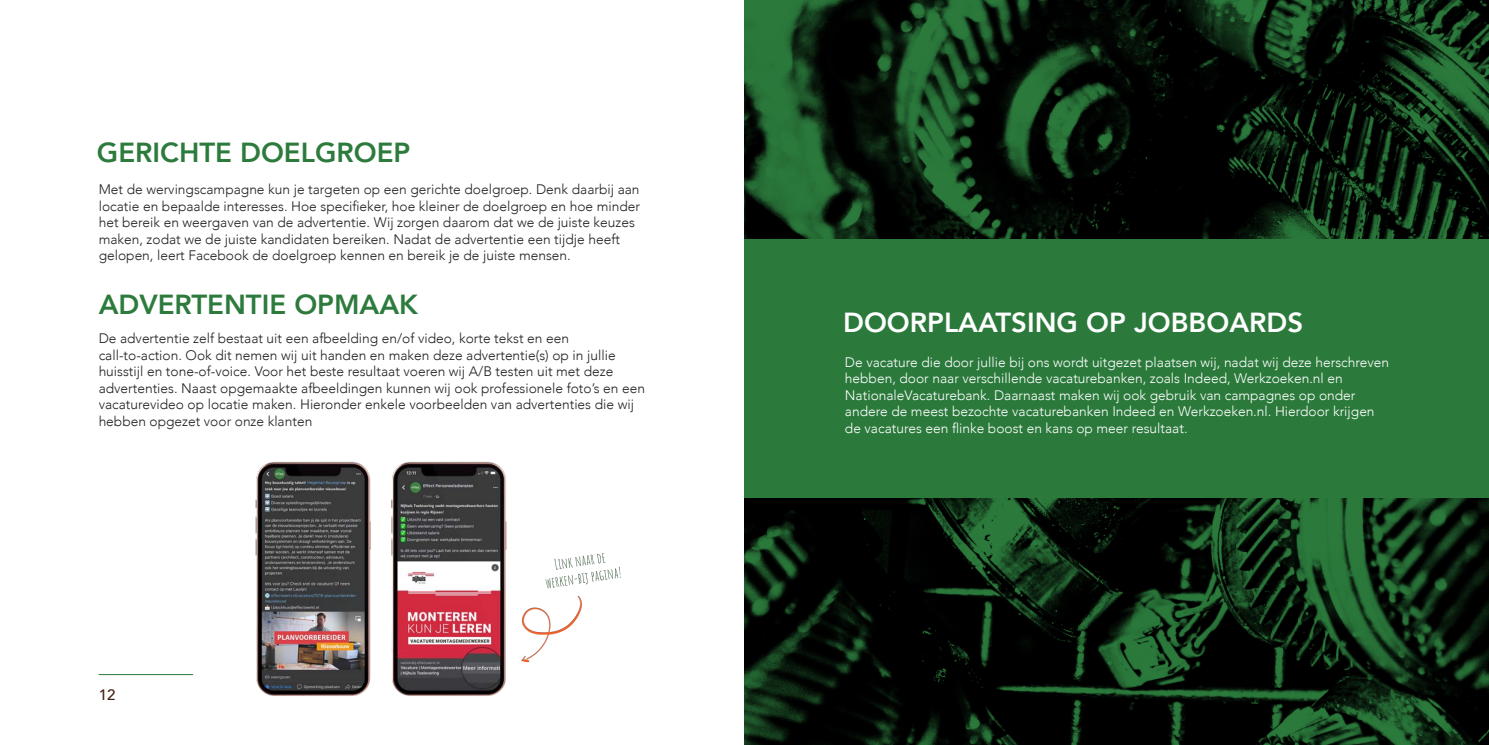
<style>
.page{position:relative;width:1489px;height:745px;background:#fff}
.page>*{position:absolute;margin:0;border:0;box-sizing:border-box;transform-origin:0 0}
.t1{font:800 27.5px "Avenir";color:#2c7b3c}
.t2{font:800 27.5px "Avenir";color:#fff}
.t3{font:500 15px "Avenir";color:#441e0e}
.t4{font:300 13.75px/16.5px "Avenir";color:#231f20}
.t5{font:300 13.75px/16.5px "Avenir";color:#fff}
</style>
<div class="page">
<hr style="left:99px;top:673px;width:94px;height:1px;background:#2b7a3c">
<svg style="left:744px;top:0;width:744px;height:744px;background:#0c2311"></svg>
<img style="left:255px;top:461px;width:366px;height:235px">
<div style="left:744px;top:239px;width:744px;height:258px;background:#2b7a3c"></div>
<p class="t1" style="left:97px;top:131px;width:315px">GERICHTE DOELGROEP</p>
<p class="t4" style="left:99px;top:181px;width:543px">Met de wervingscampagne kun je targeten op een gerichte doelgroep. Denk daarbij aan locatie en bepaalde interesses. Hoe specifieker, hoe kleiner de doelgroep en hoe minder het bereik en weergaven van de advertentie. Wij zorgen daarom dat we de juiste keuzes maken, zodat we de juiste kandidaten bereiken. Nadat de advertentie een tijdje heeft gelopen, leert Facebook de doelgroep kennen en bereik je de juiste mensen.</p>
<p class="t1" style="left:99px;top:282px;width:321px">ADVERTENTIE OPMAAK</p>
<p class="t4" style="left:99px;top:330px;width:472px">De advertentie zelf bestaat uit een afbeelding en/of video, korte tekst en een</p>
<p class="t4" style="left:99px;top:346px;width:548px">call-to-action. Ook dit nemen wij uit handen en maken deze advertentie(s) op in jullie huisstijl en tone-of-voice. Voor het beste resultaat voeren wij A/B testen uit met deze advertenties. Naast opgemaakte afbeeldingen kunnen wij ook professionele foto’s en een vacaturevideo op locatie maken. Hieronder enkele voorbeelden van advertenties die wij hebben opgezet voor onze klanten</p>
<p class="t3" style="left:99px;top:681px;width:18px">12</p>
<p class="t2" style="left:843px;top:301px;width:461px">DOORPLAATSING OP JOBBOARDS</p>
<p class="t5" style="left:844px;top:353px;width:545px">De vacature die door jullie bij ons wordt uitgezet plaatsen wij, nadat wij deze herschreven hebben, door naar verschillende vacaturebanken, zoals Indeed, Werkzoeken.nl en NationaleVacaturebank. Daarnaast maken wij ook gebruik van campagnes op onder andere de meest bezochte vacaturebanken Indeed en Werkzoeken.nl. Hierdoor krijgen de vacatures een flinke boost en kans op meer resultaat.</p>
</div>
